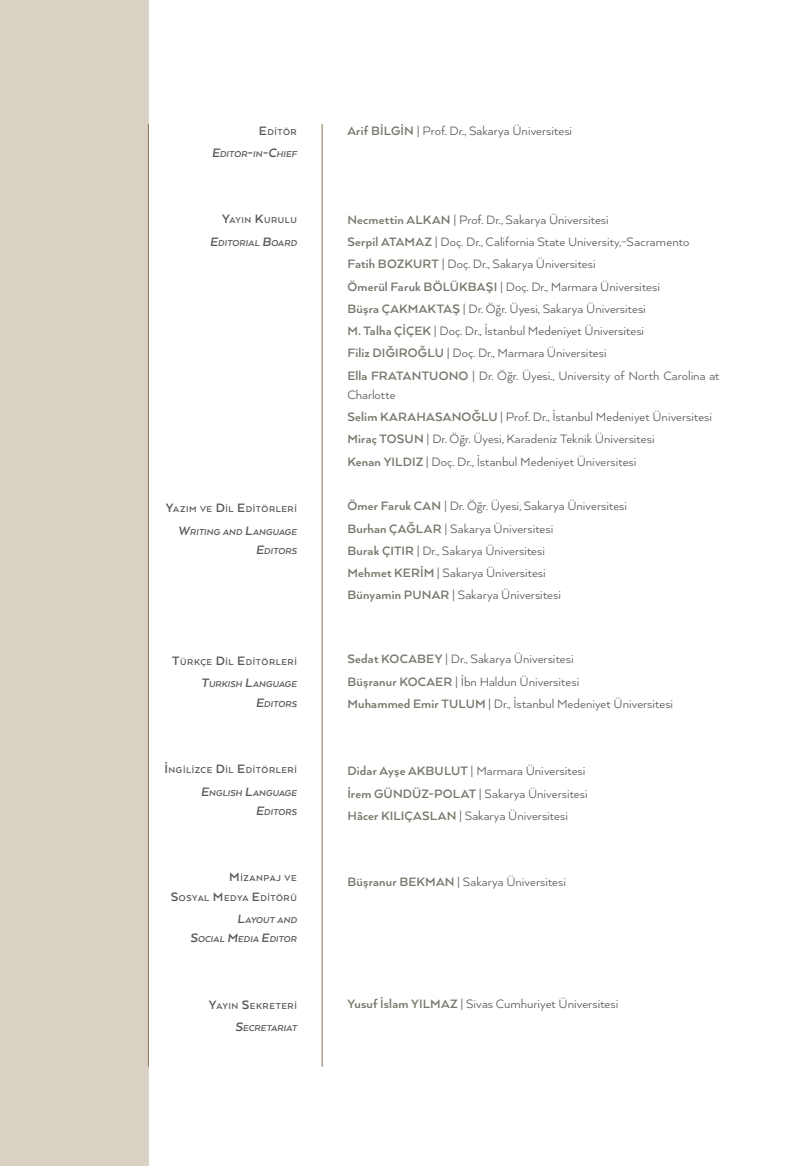
<style>
.page{position:relative;width:794px;height:1166px;background:#fff}
.page>*{position:absolute;margin:0;border:0;box-sizing:border-box;transform-origin:0 0}
.t1{font:14px/22.2px "Arquitecta";letter-spacing:.005em;color:#57585a}
.t2{font:italic 700 9.8px/19.2px "Arquitecta";letter-spacing:.01em;color:#57585a;text-align:right}
.t3{font:700 9.8px/19.2px "Arquitecta";letter-spacing:.055em;color:#57585a;text-align:right}
.s1{font-size:14px}
.s2{font-weight:700;color:#77766b}
</style>
<div class="page">
<div style="left:0;top:0;width:149px;height:1166px;background:#dad1c5"></div>
<hr style="left:322px;top:124px;width:1px;height:943px;background:#89744f">
<hr style="left:148px;top:124px;width:1px;height:943px;background:#89744f">
<p class="t3" style="left:259px;top:122px;width:39px"><span class="s1">E</span> DITÖR</p>
<p class="t2" style="left:212px;top:144px;width:86px"><span class="s1">E</span>DITOR<span class="s1">-</span>IN<span class="s1">-C</span>HIEF</p>
<p class="t3" style="left:222px;top:210px;width:76px"><span class="s1">Y</span>AYIN <span class="s1">K</span>URULU</p>
<p class="t2" style="left:210px;top:233px;width:88px"><span class="s1">E</span>DITORIAL <span class="s1">B</span>OARD</p>
<p class="t3" style="left:166px;top:499px;width:131px"><span class="s1">Y</span>AZIM VE <span class="s1">D</span>IL <span class="s1">E</span>DITÖRLERI</p>
<p class="t2" style="left:178px;top:522px;width:120px"><span class="s1">W</span>RITING AND <span class="s1">L</span>ANGUAGE<br><span class="s1">E</span>DITORS</p>
<p class="t3" style="left:172px;top:652px;width:125px"><span class="s1">T</span>ÜRKÇE <span class="s1">D</span>IL <span class="s1">E</span>DITÖRLERI</p>
<p class="t2" style="left:201px;top:674px;width:97px"><span class="s1">T</span>URKISH <span class="s1">L</span>ANGUAGE<br><span class="s1">E</span>DITORS</p>
<p class="t3" style="left:164px;top:760px;width:133px"><span class="s1">İ</span>NGILIZCE <span class="s1">D</span>IL <span class="s1">E</span>DITÖRLERI</p>
<p class="t2" style="left:201px;top:782px;width:98px"><span class="s1">E</span>NGLISH <span class="s1">L</span>ANGUAGE<br><span class="s1">E</span>DITORS</p>
<p class="t3" style="left:171px;top:868px;width:128px"><span class="s1">M</span> IZANPAJ VE<br><span class="s1">S</span>OSYAL <span class="s1">M</span> EDYA <span class="s1">E</span> DITÖRÜ</p>
<p class="t2" style="left:190px;top:910px;width:108px"><span class="s1">L</span>AYOUT AND<br><span class="s1">S</span>OCIAL <span class="s1">M</span>EDIA <span class="s1">E</span>DITOR</p>
<p class="t3" style="left:209px;top:996px;width:88px"><span class="s1">Y</span>AYIN <span class="s1">S</span>EKRETERI</p>
<p class="t2" style="left:235px;top:1018px;width:63px"><span class="s1">S</span>ECRETARIAT</p>
<p class="t1" style="left:347px;top:119px;width:226px"><span class="s2">Arif BİLGİN</span> | Prof. Dr., Sakarya Üniversitesi</p>
<p class="t1" style="left:347px;top:208px;width:374px"><span class="s2">Necmettin ALKAN</span> | Prof. Dr., Sakarya Üniversitesi<br><span class="s2">Serpil ATAMAZ</span> | Doç. Dr., California State University,-Sacramento <span class="s2">Fatih BOZKURT</span> | Doç. Dr., Sakarya Üniversitesi<br><span class="s2">Ömerül Faruk BÖLÜKBAŞI</span> | Doç. Dr., Marmara Üniversitesi<br><span class="s2">Büşra ÇAKMAKTAŞ</span> | Dr. Öğr. Üyesi, Sakarya Üniversitesi<br><span class="s2">M. Talha ÇİÇEK</span> | Doç. Dr., İstanbul Medeniyet Üniversitesi<br><span class="s2">Filiz DIĞIROĞLU</span> | Doç. Dr., Marmara Üniversitesi<br><span class="s2">Ella FRATANTUONO</span> | Dr. Öğr. Üyesi., University of North Carolina at</p>
<p class="t1" style="left:347px;top:383px;width:366px">Charlotte<br><span class="s2">Selim KARAHASANOĞLU</span> | Prof. Dr., İstanbul Medeniyet Üniversitesi <span class="s2">Miraç TOSUN</span> | Dr. Öğr. Üyesi, Karadeniz Teknik Üniversitesi<br><span class="s2">Kenan YILDIZ</span> | Doç. Dr., İstanbul Medeniyet Üniversitesi</p>
<p class="t1" style="left:347px;top:494px;width:281px"><span class="s2">Ömer Faruk CAN</span> | Dr. Öğr. Üyesi, Sakarya Üniversitesi <span class="s2">Burhan ÇAĞLAR</span> | Sakarya Üniversitesi<br><span class="s2">Burak ÇITIR</span> | Dr., Sakarya Üniversitesi<br><span class="s2">Mehmet KERİM</span> | Sakarya Üniversitesi<br><span class="s2">Bünyamin PUNAR</span> | Sakarya Üniversitesi</p>
<p class="t1" style="left:347px;top:647px;width:327px"><span class="s2">Sedat KOCABEY</span> | Dr., Sakarya Üniversitesi<br><span class="s2">Büşranur KOCAER</span> | İbn Haldun Üniversitesi<br><span class="s2">Muhammed Emir TULUM</span> | Dr., İstanbul Medeniyet Üniversitesi</p>
<p class="t1" style="left:347px;top:759px;width:242px"><span class="s2">Didar Ayşe AKBULUT</span> | Marmara Üniversitesi<br><span class="s2">İrem GÜNDÜZ-POLAT</span> | Sakarya Üniversitesi<br><span class="s2">Hâcer KILIÇASLAN</span> | Sakarya Üniversitesi</p>
<p class="t1" style="left:347px;top:870px;width:220px"><span class="s2">Büşranur BEKMAN</span> | Sakarya Üniversitesi</p>
<p class="t1" style="left:347px;top:992px;width:272px"><span class="s2">Yusuf İslam YILMAZ</span> | Sivas Cumhuriyet Üniversitesi</p>
</div>
